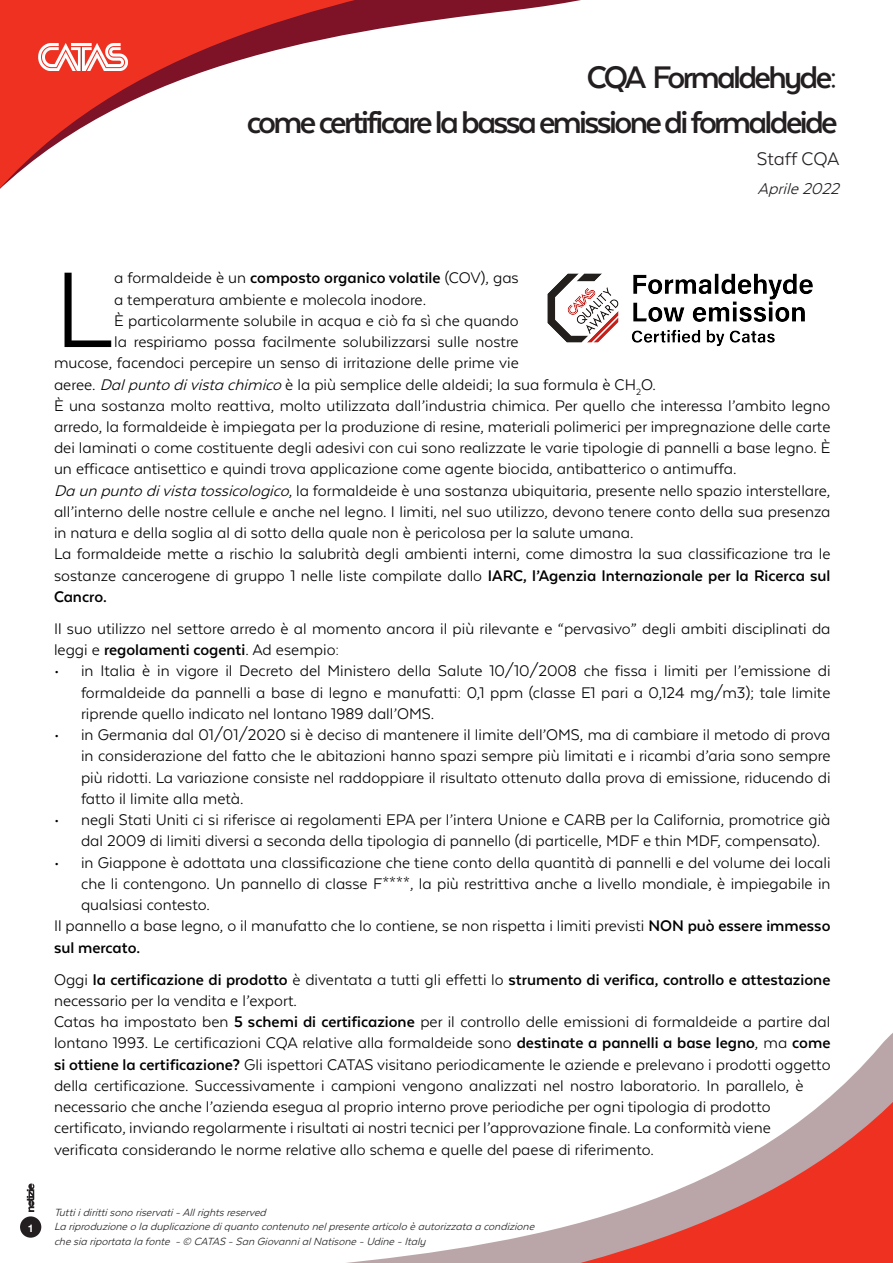
<style>
.page{position:relative;width:893px;height:1263px;background:#fff}
.page>*{position:absolute;margin:0;border:0;box-sizing:border-box;transform-origin:0 0}
.t1{font:123.9px "Texta Alt";color:#000}
.t2{font:700 36px "Texta Alt";letter-spacing:-.075em;color:#231f20}
.t3{font:21px "Texta Alt";letter-spacing:-.005em;color:#231f20}
.t4{font:italic 18px "Texta Alt";color:#231f20}
.t5{font:17.7px/21.3px "Texta Alt";color:#000;text-align:justify}
.t6{font:700 17.7px/21.3px "Texta Alt";color:#000}
.t7{font:italic 12px "Texta Alt";color:#231f20}
.t8{font:700 10.5px "Helvetica Neue";color:#fff}
.s1{font-weight:700}
.s2{font-style:italic}
.s3{font-weight:400}
</style>
<div class="page">
<svg style="left:0;top:0;width:581px;height:189px"></svg>
<svg style="left:20px;top:1033px;width:873px;height:230px"></svg>
<img style="left:38px;top:43px;width:89px;height:27px">
<div style="left:20px;top:1216px;width:21px;height:22px;background:#231f20;border-radius:50%"></div>
<svg style="left:27px;top:1183px;width:7px;height:29px"></svg>
<img style="left:547px;top:273px;width:266px;height:74px">
<p class="t2" style="left:587px;top:58px;width:252px">CQA Formaldehyde:</p>
<p class="t2" style="left:247px;top:103px;width:592px">come certificare la bassa emissione di formaldeide</p>
<p class="t3" style="left:757px;top:148px;width:84px">Staff CQA</p>
<p class="t4" style="left:757px;top:179px;width:88px">Aprile2022</p>
<p class="t8" style="left:28px;top:1220px;width:7px">1</p>
<p class="t1" style="left:54px;top:246px;width:62px">L</p>
<p class="t5" style="left:114px;top:267px;width:406px">a formaldeide è un <span class="s1">composto organico volatile</span> (COV), gas a temperatura ambiente e molecola inodore.</p>
<p class="t5" style="left:114px;top:310px;width:406px">È particolarmente solubile in acqua e ciò fa sì che quando</p>
<p class="t5" style="left:114px;top:331px;width:406px">la respiriamo possa facilmente solubilizzarsi sulle nostre</p>
<p class="t5" style="left:54px;top:352px;width:466px">mucose, facendoci percepire un senso di irritazione delle prime vie</p>
<p class="t5" style="left:54px;top:373px;width:603px">aeree. <span class="s2">Dalpunto divista chimico</span> è la più semplice delle aldeidi; la sua formula è CH<sub>2</sub>O.</p>
<p class="t5" style="left:54px;top:395px;width:778px">È una sostanza molto reattiva, molto utilizzata dall’industria chimica. Per quello che interessa l’ambito legno arredo, la formaldeide è impiegata per la produzione di resine, materiali polimerici per impregnazione delle carte dei laminati o come costituente degli adesivi con cui sono realizzate le varie tipologie di pannelli a base legno. È un efficace antisettico e quindi trova applicazione come agente biocida, antibatterico o antimuffa.</p>
<p class="t5" style="left:54px;top:480px;width:778px"><span class="s2">Da un punto divista tossicologico</span>, la formaldeide è una sostanza ubiquitaria, presente nello spazio interstellare, all’interno delle nostre cellule e anche nel legno. I limiti, nel suo utilizzo, devono tenere conto della sua presenza in natura e della soglia al di sotto della quale non è pericolosa per la salute umana.</p>
<p class="t5" style="left:54px;top:543px;width:778px">La formaldeide mette a rischio la salubrità degli ambienti interni, come dimostra la sua classificazione tra le sostanze cancerogene di gruppo 1 nelle liste compilate dallo <span class="s1">IARC, l’Agenzia Internazionale per la Ricerca sul Cancro.</span></p>
<p class="t5" style="left:54px;top:618px;width:778px">Il suo utilizzo nel settore arredo è al momento ancora il più rilevante e “pervasivo” degli ambiti disciplinati da leggi e <span class="s1">regolamenti cogenti</span>. Ad esempio:</p>
<p class="t5" style="left:81px;top:660px;width:751px;text-indent:-27px">• in Italia è in vigore il Decreto del Ministero della Salute 10/10/2008 che fissa i limiti per l’emissione di formaldeide da pannelli a base di legno e manufatti: 0,1 ppm (classe E1 pari a 0,124 mg/m3); tale limite riprende quello indicato nel lontano 1989 dall’OMS.</p>
<p class="t5" style="left:81px;top:724px;width:751px;text-indent:-27px">• in Germania dal 01/01/2020 si è deciso di mantenere il limite dell’OMS, ma di cambiare il metodo di prova in considerazione del fatto che le abitazioni hanno spazi sempre più limitati e i ricambi d’aria sono sempre più ridotti. La variazione consiste nel raddoppiare il risultato ottenuto dalla prova di emissione, riducendo di fatto il limite alla metà.</p>
<p class="t5" style="left:81px;top:809px;width:751px;text-indent:-27px">• negli Stati Uniti ci si riferisce ai regolamenti EPA per l’intera Unione e CARB per la California, promotrice già dal 2009 di limiti diversi a seconda della tipologia di pannello (di particelle, MDF e thin MDF, compensato).</p>
<p class="t5" style="left:81px;top:851px;width:751px;text-indent:-27px">• in Giappone è adottata una classificazione che tiene conto della quantità di pannelli e del volume dei locali che li contengono. Un pannello di classe F****, la più restrittiva anche a livello mondiale, è impiegabile in qualsiasi contesto.</p>
<p class="t5" style="left:54px;top:915px;width:778px">Il pannello a base legno, o il manufatto che lo contiene, se non rispetta i limiti previsti <span class="s1">NON può essere immesso sul mercato.</span></p>
<p class="t6" style="left:54px;top:968px;width:778px"><span class="s3">Oggi</span> la certificazione di prodotto <span class="s3">è diventata a tutti gli effetti lo</span> strumento di verifica, controllo e attestazione <span class="s3">necessario per la vendita e l’export.</span></p>
<p class="t5" style="left:54px;top:1011px;width:778px;text-align:left">Catas ha impostato ben <span class="s1">5 schemi di certificazione</span> per il controllo delle emissioni di formaldeide a partire dal lontano 1993. Le certificazioni CQA relative alla formaldeide sono <span class="s1">destinate a pannelli a base legno</span>, ma <span class="s1">come si ottiene la certificazione?</span> Gli ispettori CATAS visitano periodicamente le aziende e prelevano i prodotti oggetto della certificazione. Successivamente i campioni vengono analizzati nel nostro laboratorio. In parallelo, è necessario che anche l’azienda esegua al proprio interno prove periodiche per ogni tipologia di prodotto certificato, inviando regolarmente i risultati ai nostri tecnici per l’approvazione finale. La conformità viene verificata considerando le norme relative allo schema e quelle del paese di riferimento.</p>
<p class="t7" style="left:54px;top:1206px;width:217px">Tuttiidirittisono riservati-Allrightsreserved</p>
<p class="t7" style="left:54px;top:1220px;width:485px">La riproduzioneo la duplicazionediquanto contenuto nelpresentearticolo èautorizzata a condizione</p>
<p class="t7" style="left:54px;top:1235px;width:376px">chesia riportata la fonte -© CATAS -San GiovannialNatisone-Udine-Italy</p>
</div>
